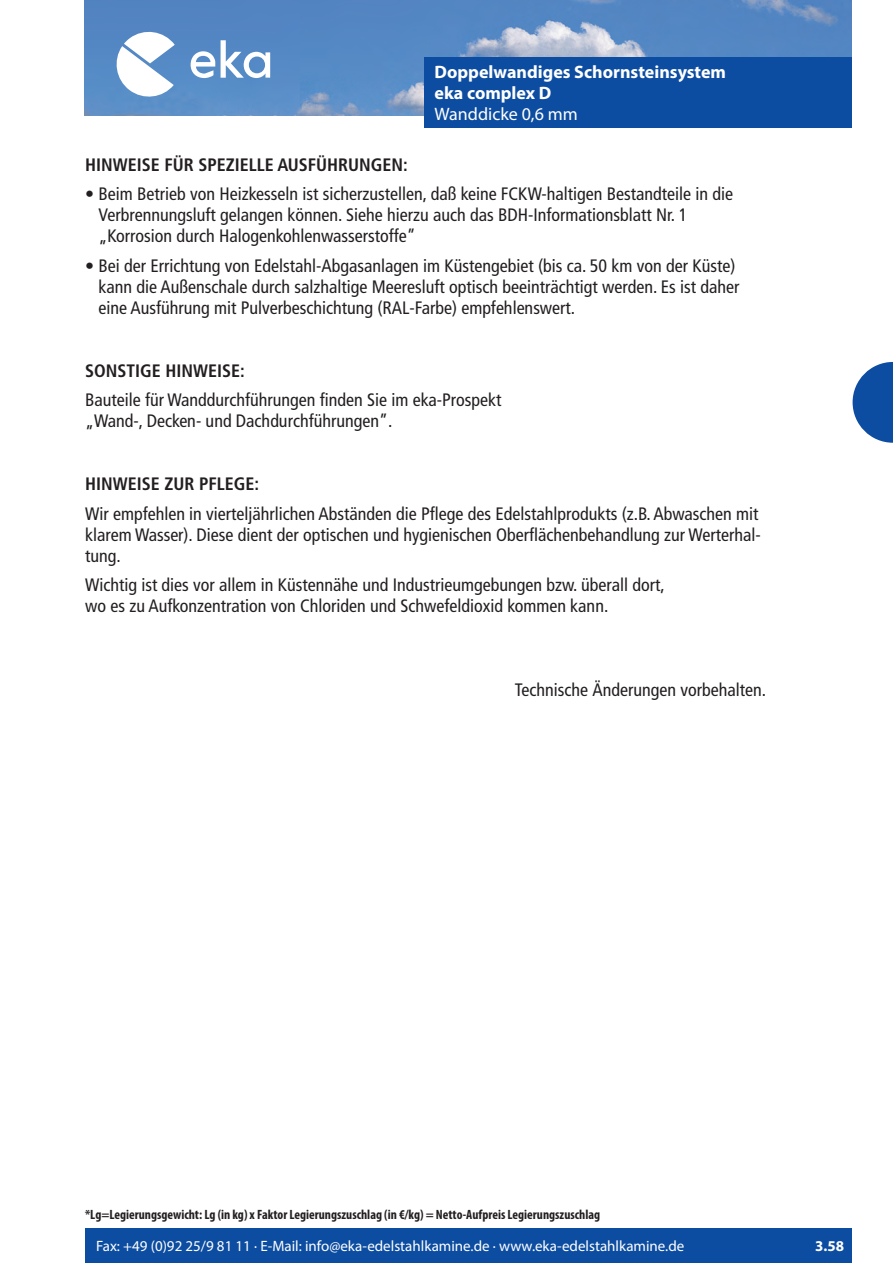
<style>
.page{position:relative;width:893px;height:1263px;background:#fff}
.page>*{position:absolute;margin:0;border:0;box-sizing:border-box;transform-origin:0 0}
.t1{font:18px/21px "Frutiger Cn 3";color:#231f20}
.t2{font:700 condensed 18px "Frutiger";color:#231f20}
.t3{font:700 18px/21px "Myriad Pro";color:#fff}
.t4{font:18px "Myriad Pro";color:#fff}
.t5{font:15px "Myriad Pro";color:#fff}
.t6{font:15px "Myriad Pro Bold 3";color:#fff}
.t7{font:13.5px "Myriad Pro Bold Cond 9";color:#231f20}
</style>
<div class="page">
<div style="left:85px;top:1228px;width:766px;height:35px;background:#0d4da1"></div>
<img style="left:85px;top:0;width:766px;height:115px">
<svg style="left:113px;top:28px;width:62px;height:72px"></svg>
<svg style="left:191px;top:51px;width:24px;height:27px"></svg>
<svg style="left:221px;top:40px;width:49px;height:38px"></svg>
<div style="left:424px;top:57px;width:427px;height:71px;background:#0d4da1"></div>
<svg style="left:853px;top:362px;width:40px;height:81px"></svg>
<p class="t3" style="left:435px;top:61px;width:293px">Doppelwandiges Schornsteinsystem eka complex D</p>
<p class="t4" style="left:435px;top:103px;width:145px">Wanddicke 0,6 mm</p>
<p class="t2" style="left:85px;top:154px;width:324px">HINWEISE FÜR SPEZIELLE AUSFÜHRUNGEN:</p>
<p class="t1" style="left:99px;top:184px;width:636px;text-indent:-14px">• Beim Betrieb von Heizkesseln ist sicherzustellen, daß keine FCKW-haltigen Bestandteile in die<br>Verbrennungsluft gelangen können. Siehe hierzu auch das BDH-Informationsblatt Nr. 1 „Korrosion durch Halogenkohlenwasserstoffe”</p>
<p class="t1" style="left:99px;top:255px;width:642px;text-indent:-14px">• Bei der Errichtung von Edelstahl-Abgasanlagen im Küstengebiet (bis ca. 50 km von der Küste) kann die Außenschale durch salzhaltige Meeresluft optisch beeinträchtigt werden. Es ist daher eine Ausführung mit Pulverbeschichtung (RAL-Farbe) empfehlenswert.</p>
<p class="t2" style="left:85px;top:360px;width:161px">SONSTIGE HINWEISE:</p>
<p class="t1" style="left:85px;top:390px;width:418px">Bauteile für Wanddurchführungen finden Sie im eka-Prospekt „Wand-, Decken- und Dachdurchführungen”.</p>
<p class="t2" style="left:85px;top:473px;width:176px">HINWEISE ZUR PFLEGE:</p>
<p class="t1" style="left:85px;top:503px;width:677px">Wir empfehlen in vierteljährlichen Abständen die Pflege des Edelstahlprodukts (z.B. Abwaschen mit klarem Wasser). Diese dient der optischen und hygienischen Oberflächenbehandlung zur Werterhal&shy;tung.</p>
<p class="t1" style="left:85px;top:575px;width:581px">Wichtig ist dies vor allem in Küstennähe und Industrieumgebungen bzw. überall dort, wo es zu Aufkonzentration von Chloriden und Schwefeldioxid kommen kann.</p>
<p class="t1" style="left:515px;top:680px;width:253px">Technische Änderungen vorbehalten.</p>
<p class="t7" style="left:85px;top:1206px;width:517px">*Lg=Legierungsgewicht: Lg (in kg) x Faktor Legierungszuschlag (in €/kg) = Netto-Aufpreis Legierungszuschlag</p>
<p class="t5" style="left:96px;top:1237px;width:590px">Fax: +49 (0)92 25/9 81 11 · E-Mail: info@eka-edelstahlkamine.de · www.eka-edelstahlkamine.de</p>
<p class="t6" style="left:815px;top:1236px;width:30px">3.58</p>
</div>
